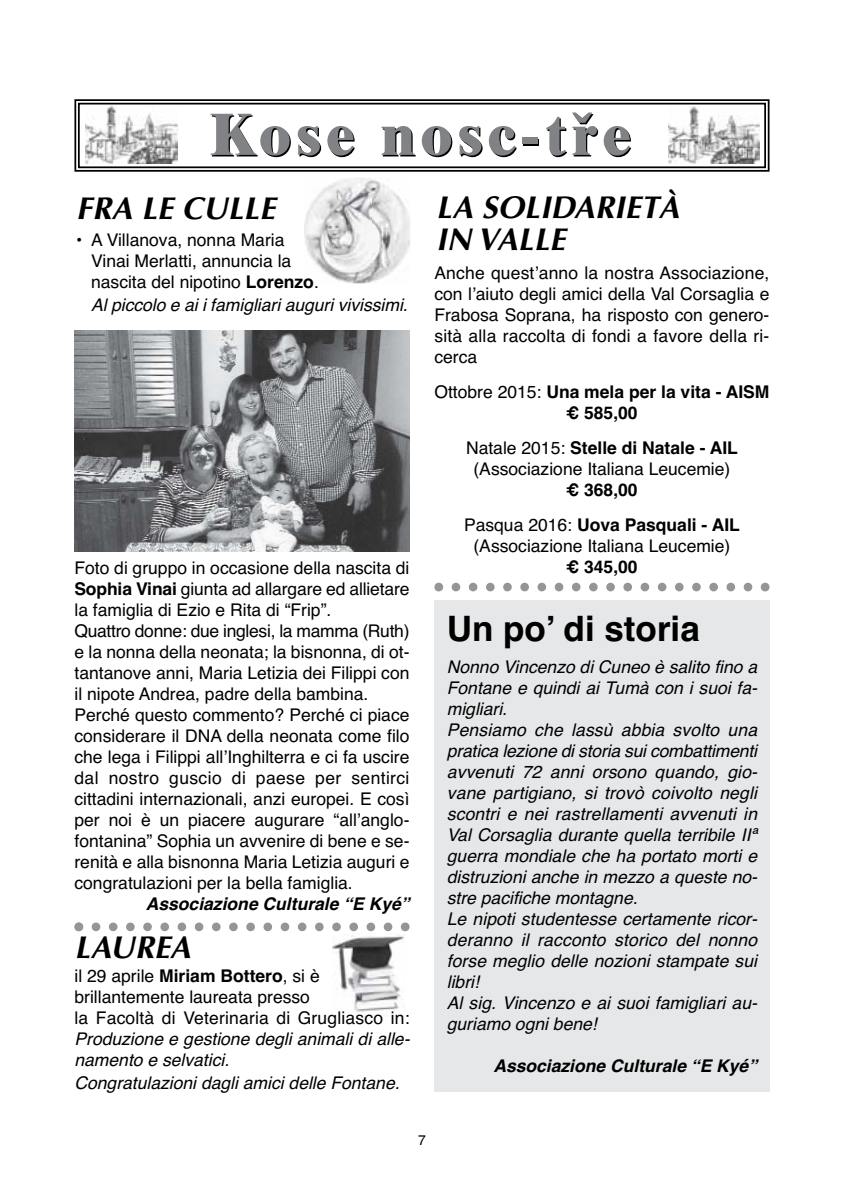
<style>
.page{position:relative;width:844px;height:1191px;background:#fff}
.page>*{position:absolute;margin:0;border:0;box-sizing:border-box;transform-origin:0 0}
.t1{font:800 57.75px "Times";letter-spacing:.1em;color:#000}
.t2{font:700 35px "Helvetica";color:#000}
.t3{font:italic 700 31.5px/31.5px "Optima";color:#000}
.t4{font:17.5px/21px "Helvetica";color:#000}
.t5{font:italic 17.5px/21px "Helvetica";color:#000}
.t6{font:700 17.5px/21px "Helvetica";color:#000;text-align:center}
.t7{font:italic 700 17.5px "Helvetica";color:#000}
.t8{font:14px "Helvetica";color:#000}
.s1{color:#808285}
.s2{font-weight:700}
.s3{font-weight:400}
</style>
<div class="page">
<div style="left:434px;top:600px;width:335px;height:491px;background:#e6e7e8"></div>
<img style="left:332px;top:934px;width:73px;height:79px">
<svg style="left:74px;top:99px;width:696px;height:73px"></svg>
<img style="left:86px;top:106px;width:91px;height:58px">
<img style="left:668px;top:106px;width:91px;height:58px">
<img style="left:304px;top:178px;width:106px;height:105px">
<img style="left:304px;top:194px;width:67px;height:39px">
<svg style="left:74px;top:922px;width:335px;height:9px"></svg>
<svg style="left:434px;top:582px;width:335px;height:9px"></svg>
<img style="left:74px;top:330px;width:335px;height:221px">
<h1 class="t1" style="left:212px;top:115px;width:420px">Kose nosc-tr<span class="s1">ˇe</span></h1>
<h3 class="t3" style="left:76px;top:196px;width:207px">FRA LE CULLE</h3>
<p class="t4" style="left:91px;top:231px;width:229px;text-indent:-15px">• A Villanova, nonna Maria<br>Vinai Merlatti, annuncia la nascita del nipotino <span class="s2">Lorenzo</span>.</p>
<p class="t5" style="left:91px;top:296px;width:318px">Al piccolo e ai i famigliari auguri vivissimi.</p>
<p class="t4" style="left:74px;top:559px;width:336px">Foto di gruppo in occasione della nascita di <span class="s2">Sophia Vinai</span> giunta ad allargare ed allietare la famiglia di Ezio e Rita di “Frip”.<br>Quattro donne: due inglesi, la mamma (Ruth) e la nonna della neonata; la bisnonna, di ot&shy;tantanove anni, Maria Letizia dei Filippi con il nipote Andrea, padre della bambina.<br>Perché questo commento? Perché ci piace considerare il DNA della neonata come filo che lega i Filippi all’Inghilterra e ci fa uscire dal nostro guscio di paese per sentirci cittadini internazionali, anzi europei. E così per noi è un piacere augurare “all’anglo&shy;fontanina” Sophia un avvenire di bene e se&shy;renità e alla bisnonna Maria Letizia auguri e congratulazioni per la bella famiglia.</p>
<p class="t7" style="left:146px;top:897px;width:265px">Associazione Culturale “E Kyé”</p>
<h3 class="t3" style="left:74px;top:935px;width:124px">LAUREA</h3>
<p class="t4" style="left:74px;top:967px;width:336px">il 29 aprile <span class="s2">Miriam Bottero</span>, si è brillantemente laureata presso<br>la Facoltà di Veterinaria di Grugliasco in:</p>
<p class="t5" style="left:74px;top:1030px;width:337px">Produzione e gestione degli animali di alle&shy;namento e selvatici.</p>
<p class="t5" style="left:74px;top:1074px;width:326px">Congratulazioni dagli amici delle Fontane.</p>
<h3 class="t3" style="left:436px;top:195px;width:245px">LA SOLIDARIETÀ<br>IN VALLE</h3>
<p class="t4" style="left:434px;top:264px;width:336px;text-align:justify">Anche quest’anno la nostra Associazione, con l’aiuto degli amici della Val Corsaglia e Frabosa Soprana, ha risposto con genero&shy;sità alla raccolta di fondi a favore della ri&shy;cerca</p>
<p class="t6" style="left:434px;top:383px;width:336px"><span class="s3">Ottobre 2015:</span> Una mela per la vita - AISM € 585,00</p>
<p class="t4" style="left:466px;top:439px;width:273px;text-align:center">Natale 2015: <span class="s2">Stelle di Natale - AIL </span>(Associazione Italiana Leucemie)</p>
<p class="t6" style="left:464px;top:474px;width:277px;line-height:35px">€ 368,00<br><span class="s3">Pasqua 2016:</span> Uova Pasquali - AIL</p>
<p class="t4" style="left:473px;top:537px;width:258px">(Associazione Italiana Leucemie)</p>
<p class="t6" style="left:566px;top:558px;width:73px">€ 345,00</p>
<h2 class="t2" style="left:446px;top:616px;width:254px">Un po’ di storia</h2>
<p class="t5" style="left:446px;top:658px;width:312px">Nonno Vincenzo di Cuneo è salito fino a Fontane e quindi ai Tumà con i suoi fa&shy;migliari.<br>Pensiamo che lassù abbia svolto una pratica lezione di storia sui combattimenti avvenuti 72 anni orsono quando, gio&shy;vane partigiano, si trovò coivolto negli scontri e nei rastrellamenti avvenuti in Val Corsaglia durante quella terribile IIª guerra mondiale che ha portato morti e distruzioni anche in mezzo a queste no&shy;stre pacifiche montagne.<br>Le nipoti studentesse certamente ricor&shy;deranno il racconto storico del nonno forse meglio delle nozioni stampate sui libri!<br>Al sig. Vincenzo e ai suoi famigliari au&shy;guriamo ogni bene!</p>
<p class="t7" style="left:493px;top:1059px;width:265px">Associazione Culturale “E Kyé”</p>
<p class="t8" style="left:418px;top:1135px;width:9px">7</p>
</div>
